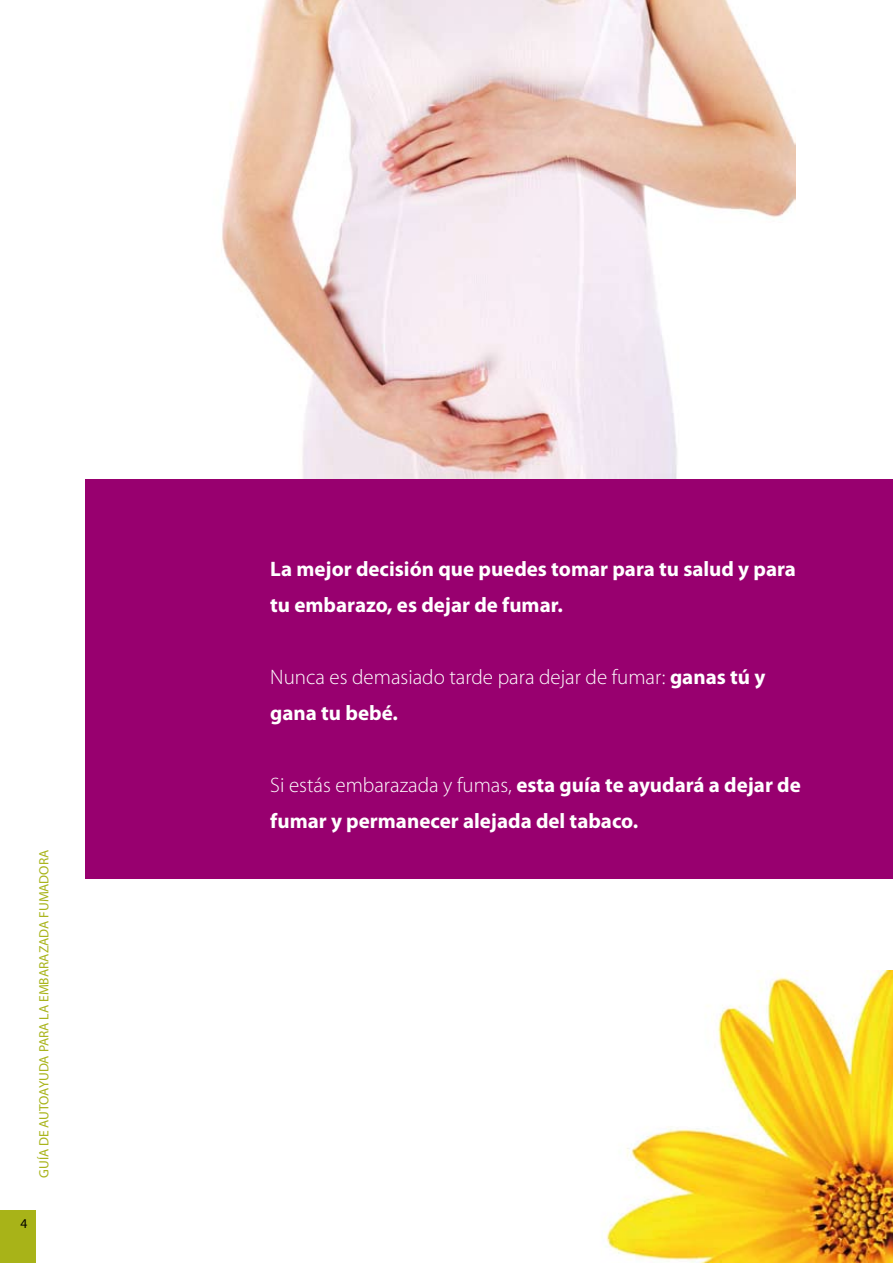
<style>
.page{position:relative;width:893px;height:1263px;background:#fff}
.page>*{position:absolute;margin:0;border:0;box-sizing:border-box;transform-origin:0 0}
.t1{font:700 21px/36px "Myriad Pro";color:#fff}
.t2{font:300 21px/36px "Myriad Pro";color:#fff}
.t3{font:13.5px "Myriad Pro";color:#a8b318}
.t4{font:13.5px "Myriad Pro";color:#000}
.s1{font-weight:700}
.s2{font-weight:300}
</style>
<div class="page">
<div style="left:0;top:1211px;width:35px;height:52px;background:#a8b318"></div>
<img style="left:604px;top:971px;width:289px;height:292px">
<img style="left:222px;top:0;width:574px;height:479px">
<div style="left:85px;top:479px;width:808px;height:400px;background:#98006f"></div>
<p class="t3" style="left:36px;top:1178px;width:330px;rotate:-90deg">GUÍA DE AUTOAYUDA PARA LA EMBARAZADA FUMADORA</p>
<p class="t4" style="left:21px;top:1216px;width:8px">4</p>
<p class="t1" style="left:270px;top:551px;width:527px">La mejor decisión que puedes tomar para tu salud y para tu embarazo, es dejar de fumar.</p>
<p class="t2" style="left:270px;top:659px;width:497px">Nunca es demasiado tarde para dejar de fumar: <span class="s1">ganas tú y gana tu bebé.</span></p>
<p class="t1" style="left:270px;top:767px;width:532px"><span class="s2">Si estás embarazada y fumas,</span> esta guía te ayudará a dejar de fumar y permanecer alejada del tabaco.</p>
</div>
